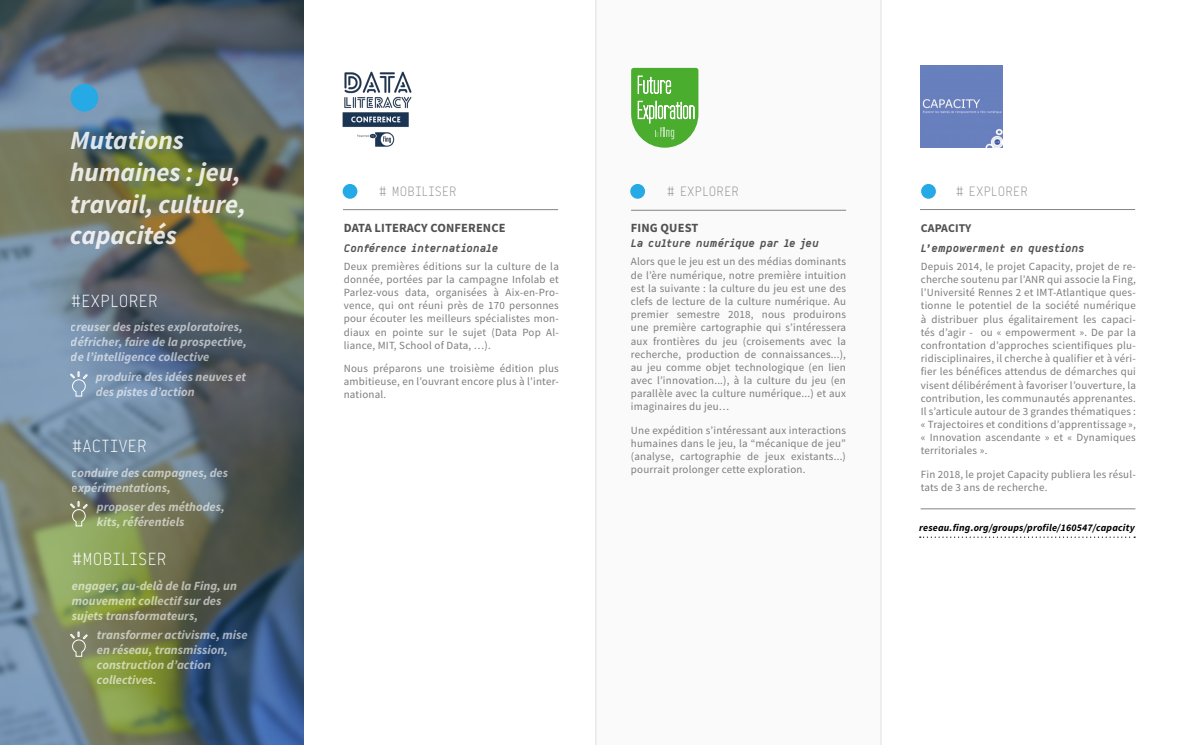
<style>
.page{position:relative;width:1188px;height:745px;background:#fff}
.page>*{position:absolute;margin:0;border:0;box-sizing:border-box;transform-origin:0 0}
.t1{font:italic 700 26.25px/31.5px "Source Sans Pro";color:#fff}
.t2{font:300 17px "Deck";letter-spacing:.015em;color:#fff;scale:.95 1}
.t3{font:300 13.12px "Deck";letter-spacing:.015em;color:#7c7c7c;scale:.95 1}
.t4{font:italic 700 12.5px/15px "Source Sans Pro";color:#fff}
.t5{font:700 12.5px "Source Sans Pro";letter-spacing:.01em;color:#515151}
.t6{font:700 11.75px "Source Sans Pro";color:#515151}
.t7{font:11px/13.1px "Source Sans Pro";letter-spacing:.02em;color:#7c7c7c;text-align:justify}
.t8{font:italic 900 10.62px "Deck";letter-spacing:.01em;color:#515151}
.t9{font:italic 700 10.12px "Source Sans Pro";letter-spacing:.02em;color:#000}
</style>
<div class="page">
<svg style="left:595px;top:0;width:286px;height:744px"></svg>
<hr style="left:343px;top:209px;width:215px;height:1px;background:#818386">
<hr style="left:631px;top:210px;width:215px;height:1px;background:#818386">
<div style="left:630px;top:184px;width:15px;height:15px;background:#25aae6;border-radius:50%"></div>
<div style="left:343px;top:184px;width:14px;height:15px;background:#25aae6;border-radius:50%"></div>
<img style="left:342px;top:71px;width:70px;height:76px">
<hr style="left:920px;top:209px;width:215px;height:1px;background:#818386">
<hr style="left:920px;top:508px;width:215px;height:1px;background:#818386">
<div style="left:921px;top:184px;width:15px;height:15px;background:#25aae6;border-radius:50%"></div>
<img style="left:920px;top:65px;width:82px;height:82px">
<svg style="left:631px;top:68px;width:67px;height:80px"></svg>
<svg style="left:919px;top:536px;width:216px;height:1px"></svg>
<img style="left:0;top:0;width:304px;height:744px">
<div style="left:71px;top:84px;width:27px;height:27px;background:#25aae6;border-radius:50%"></div>
<svg style="left:70px;top:371px;width:18px;height:25px"></svg>
<svg style="left:70px;top:501px;width:18px;height:25px"></svg>
<svg style="left:70px;top:631px;width:18px;height:25px"></svg>
<h1 class="t1" style="left:70px;top:124px;width:177px">Mutations humaines : jeu, travail, culture, capacités</h1>
<h2 class="t2" style="left:71px;top:289px;width:93px">#EXPLORER</h2>
<p class="t4" style="left:71px;top:319px;width:177px">creuser des pistes exploratoires, défricher, faire de la prospective, de l’intelligence collective</p>
<p class="t4" style="left:96px;top:368px;width:152px">produire des idées neuves et des pistes d’action</p>
<h2 class="t2" style="left:72px;top:434px;width:80px">#ACTIVER</h2>
<p class="t4" style="left:72px;top:464px;width:158px">conduire des campagnes, des expérimentations,</p>
<p class="t4" style="left:97px;top:498px;width:129px">proposer des méthodes, kits, référentiels</p>
<h2 class="t2" style="left:72px;top:547px;width:101px">#MOBILISER</h2>
<p class="t4" style="left:72px;top:577px;width:166px">engager, au-delà de la Fing, un mouvement collectif sur des sujets transformateurs,</p>
<p class="t4" style="left:97px;top:626px;width:152px">transformer activisme, mise en réseau, transmission, construction d’action collectives.</p>
<p class="t3" style="left:378px;top:182px;width:84px"># MOBILISER</p>
<p class="t5" style="left:344px;top:219px;width:163px">DATA LITERACY CONFERENCE</p>
<p class="t8" style="left:344px;top:241px;width:156px">Conférence internationale</p>
<p class="t7" style="left:344px;top:259px;width:217px">Deux premières éditions sur la culture de la donnée, portées par la campagne Infolab et Parlez-vous data, organisées à Aix-en-Pro&shy;vence, qui ont réuni près de 170 personnes pour écouter les meilleurs spécialistes mon&shy;diaux en pointe sur le sujet (Data Pop Al&shy;liance, MIT, School of Data, …).</p>
<p class="t7" style="left:344px;top:361px;width:216px">Nous préparons une troisième édition plus ambitieuse, en l’ouvrant encore plus à l’inter&shy;national.</p>
<p class="t3" style="left:666px;top:183px;width:78px"># EXPLORER</p>
<p class="t5" style="left:631px;top:219px;width:69px">FING QUEST</p>
<p class="t8" style="left:631px;top:236px;width:189px">La culture numérique par le jeu</p>
<p class="t7" style="left:631px;top:255px;width:217px">Alors que le jeu est un des médias dominants de l’ère numérique, notre première intuition est la suivante : la culture du jeu est une des clefs de lecture de la culture numérique. Au premier semestre 2018, nous produirons une première cartographie qui s’intéressera aux frontières du jeu (croisements avec la recherche, production de connaissances...), au jeu comme objet technologique (en lien avec l’innovation...), à la culture du jeu (en parallèle avec la culture numérique...) et aux imaginaires du jeu…</p>
<p class="t7" style="left:631px;top:423px;width:217px">Une expédition s’intéressant aux interactions humaines dans le jeu, la “mécanique de jeu” (analyse, cartographie de jeux existants...) pourrait prolonger cette exploration.</p>
<p class="t3" style="left:955px;top:182px;width:78px"># EXPLORER</p>
<p class="t6" style="left:920px;top:220px;width:8px">CAPA</p>
<p class="t6" style="left:948px;top:220px;width:25px">CITY</p>
<p class="t8" style="left:920px;top:241px;width:165px">L’empowerment en questions</p>
<p class="t7" style="left:920px;top:259px;width:217px">Depuis 2014, le projet Capacity, projet de re&shy;cherche soutenu par l’ANR qui associe la Fing, l’Université Rennes 2 et IMT-Atlantique ques&shy;tionne le potentiel de la société numérique à distribuer plus égalitairement les capaci&shy;tés d’agir - ou « empowerment ». De par la confrontation d’approches scientifiques plu&shy;ridisciplinaires, il cherche à qualifier et à véri&shy;fier les bénéfices attendus de démarches qui visent délibérément à favoriser l’ouverture, la contribution, les communautés apprenantes.<br>Il s’articule autour de 3 grandes thématiques : « Trajectoires et conditions d’apprentissage », « Innovation ascendante » et « Dynamiques territoriales ».</p>
<p class="t7" style="left:920px;top:467px;width:216px">Fin 2018, le projet Capacity publiera les résul&shy;tats de 3 ans de recherche.</p>
<p class="t9" style="left:919px;top:520px;width:217px">reseau.fing.org/groups/profile/160547/capacity</p>
</div>
